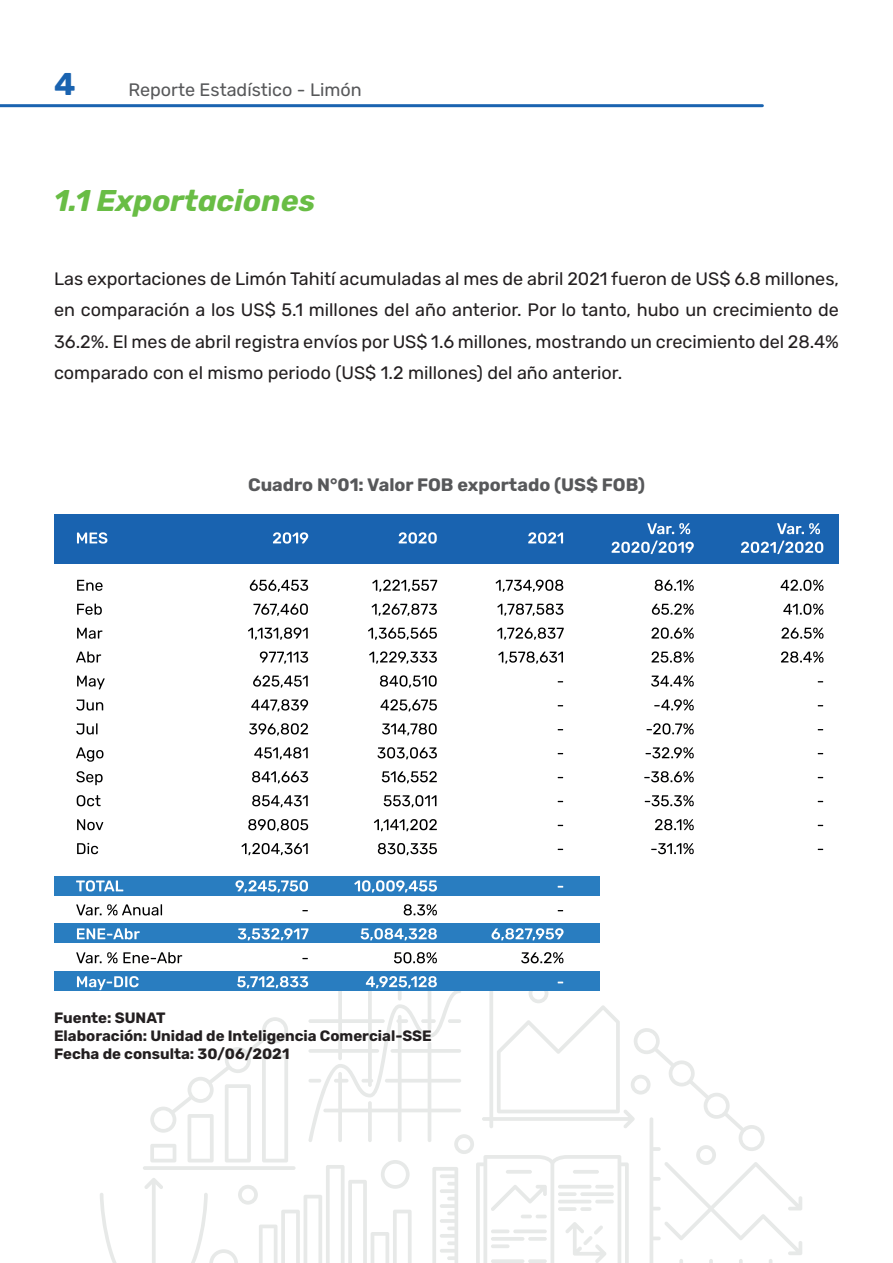
<style>
.page{position:relative;width:893px;height:1263px;background:#fff}
.page>*{position:absolute;margin:0;border:0;box-sizing:border-box;transform-origin:0 0}
.t1{font:700 31.5px "Rubik";color:#1a63b0}
.t2{font:italic 700 30px "Rubik";color:#69bd45}
.t3{font:18px/31.5px "Rubik";color:#231f20;text-align:justify}
.t4{font:700 18px "Rubik";color:#57585a}
.t5{font:18px "Rubik";color:#57585a}
.t6{font:700 15px/18px "Rubik";color:#231f20}
</style>
<div class="page">
<hr style="left:0;top:104px;width:762px;height:3px;background:#1a63b0">
<div style="left:54px;top:514px;width:785px;height:49px;background:#1963b0"></div>
<div style="left:54px;top:876px;width:545px;height:20px;background:#297dc0"></div>
<div style="left:54px;top:924px;width:545px;height:19px;background:#297dc0"></div>
<div style="left:54px;top:971px;width:545px;height:19px;background:#297dc0"></div>
<svg style="left:77px;top:580px;width:26px;height:11px"></svg>
<svg style="left:77px;top:604px;width:25px;height:11px"></svg>
<svg style="left:77px;top:628px;width:25px;height:11px"></svg>
<svg style="left:76px;top:651px;width:25px;height:12px"></svg>
<svg style="left:77px;top:675px;width:28px;height:14px"></svg>
<svg style="left:76px;top:699px;width:27px;height:11px"></svg>
<svg style="left:76px;top:723px;width:22px;height:11px"></svg>
<svg style="left:76px;top:747px;width:27px;height:15px"></svg>
<svg style="left:76px;top:771px;width:27px;height:14px"></svg>
<svg style="left:77px;top:795px;width:24px;height:11px"></svg>
<svg style="left:77px;top:819px;width:26px;height:11px"></svg>
<svg style="left:77px;top:843px;width:21px;height:11px"></svg>
<svg style="left:76px;top:880px;width:47px;height:11px"></svg>
<svg style="left:76px;top:904px;width:86px;height:11px"></svg>
<svg style="left:77px;top:928px;width:63px;height:11px"></svg>
<svg style="left:76px;top:952px;width:106px;height:11px"></svg>
<svg style="left:250px;top:580px;width:58px;height:12px"></svg>
<svg style="left:253px;top:604px;width:55px;height:12px"></svg>
<svg style="left:248px;top:627px;width:60px;height:13px"></svg>
<svg style="left:260px;top:651px;width:48px;height:13px"></svg>
<svg style="left:253px;top:675px;width:55px;height:13px"></svg>
<svg style="left:251px;top:699px;width:57px;height:12px"></svg>
<svg style="left:249px;top:723px;width:59px;height:12px"></svg>
<svg style="left:254px;top:747px;width:54px;height:12px"></svg>
<svg style="left:252px;top:771px;width:56px;height:12px"></svg>
<svg style="left:252px;top:795px;width:56px;height:12px"></svg>
<svg style="left:248px;top:819px;width:60px;height:12px"></svg>
<svg style="left:241px;top:843px;width:67px;height:12px"></svg>
<svg style="left:235px;top:880px;width:73px;height:12px"></svg>
<svg style="left:238px;top:928px;width:70px;height:12px"></svg>
<svg style="left:372px;top:580px;width:65px;height:12px"></svg>
<svg style="left:372px;top:603px;width:65px;height:13px"></svg>
<svg style="left:368px;top:628px;width:69px;height:12px"></svg>
<svg style="left:369px;top:651px;width:68px;height:13px"></svg>
<svg style="left:380px;top:675px;width:57px;height:13px"></svg>
<svg style="left:380px;top:699px;width:57px;height:12px"></svg>
<svg style="left:382px;top:723px;width:55px;height:12px"></svg>
<svg style="left:377px;top:747px;width:60px;height:12px"></svg>
<svg style="left:382px;top:771px;width:55px;height:12px"></svg>
<svg style="left:384px;top:795px;width:52px;height:12px"></svg>
<svg style="left:374px;top:819px;width:63px;height:12px"></svg>
<svg style="left:378px;top:843px;width:59px;height:12px"></svg>
<svg style="left:354px;top:880px;width:83px;height:12px"></svg>
<svg style="left:404px;top:904px;width:33px;height:11px"></svg>
<svg style="left:361px;top:928px;width:76px;height:12px"></svg>
<svg style="left:394px;top:952px;width:43px;height:11px"></svg>
<svg style="left:496px;top:580px;width:67px;height:12px"></svg>
<svg style="left:497px;top:604px;width:66px;height:12px"></svg>
<svg style="left:497px;top:627px;width:67px;height:13px"></svg>
<svg style="left:498px;top:651px;width:65px;height:13px"></svg>
<svg style="left:491px;top:928px;width:73px;height:12px"></svg>
<svg style="left:521px;top:952px;width:42px;height:11px"></svg>
<svg style="left:77px;top:975px;width:725px;height:288px"></svg>
<svg style="left:655px;top:580px;width:39px;height:11px"></svg>
<svg style="left:652px;top:603px;width:42px;height:12px"></svg>
<svg style="left:651px;top:627px;width:43px;height:12px"></svg>
<svg style="left:651px;top:651px;width:43px;height:12px"></svg>
<svg style="left:651px;top:675px;width:43px;height:12px"></svg>
<svg style="left:654px;top:699px;width:40px;height:11px"></svg>
<svg style="left:647px;top:723px;width:47px;height:11px"></svg>
<svg style="left:646px;top:747px;width:48px;height:11px"></svg>
<svg style="left:644px;top:771px;width:50px;height:11px"></svg>
<svg style="left:645px;top:795px;width:49px;height:11px"></svg>
<svg style="left:655px;top:819px;width:39px;height:11px"></svg>
<svg style="left:651px;top:843px;width:43px;height:11px"></svg>
<svg style="left:780px;top:580px;width:43px;height:11px"></svg>
<svg style="left:783px;top:604px;width:40px;height:11px"></svg>
<svg style="left:781px;top:627px;width:42px;height:12px"></svg>
<svg style="left:781px;top:651px;width:42px;height:12px"></svg>
<svg style="left:77px;top:532px;width:30px;height:12px"></svg>
<svg style="left:273px;top:532px;width:35px;height:12px"></svg>
<svg style="left:399px;top:532px;width:38px;height:12px"></svg>
<svg style="left:528px;top:532px;width:35px;height:12px"></svg>
<svg style="left:647px;top:523px;width:43px;height:11px"></svg>
<svg style="left:612px;top:540px;width:82px;height:14px"></svg>
<svg style="left:777px;top:523px;width:43px;height:11px"></svg>
<svg style="left:741px;top:540px;width:82px;height:14px"></svg>
<h1 class="t1" style="left:54px;top:67px;width:23px">4</h1>
<p class="t5" style="left:128px;top:79px;width:235px">Reporte Estadístico - Limón</p>
<h2 class="t2" style="left:54px;top:184px;width:263px">1.1 Exportaciones</h2>
<p class="t3" style="left:54px;top:263px;width:786px">Las exportaciones de Limón Tahití acumuladas al mes de abril 2021 fueron de US$ 6.8 millones, en comparación a los US$ 5.1 millones del año anterior. Por lo tanto, hubo un crecimiento de 36.2%. El mes de abril registra envíos por US$ 1.6 millones, mostrando un crecimiento del 28.4% comparado con el mismo periodo (US$ 1.2 millones) del año anterior.</p>
<p class="t4" style="left:248px;top:475px;width:398px">Cuadro N°01: Valor FOB exportado (US$ FOB)</p>
<p class="t6" style="left:54px;top:1009px;width:379px">Fuente: SUNAT<br>Elaboración: Unidad de Inteligencia Comercial-SSE<br>Fecha de consulta: 30/06/2021</p>
</div>
